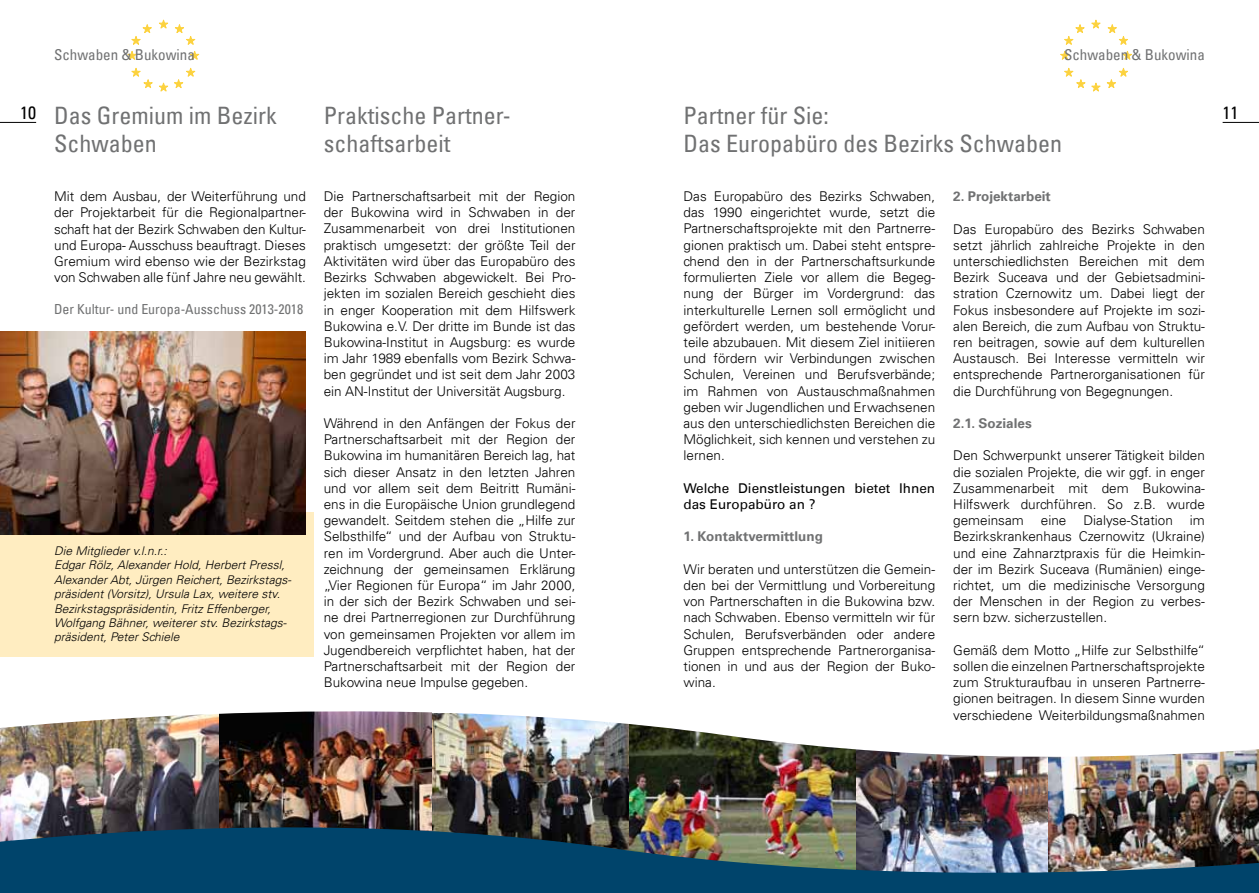
<style>
.page{position:relative;width:1259px;height:893px;background:#fff}
.page>*{position:absolute;margin:0;border:0;box-sizing:border-box;transform-origin:0 0}
.t1{font:condensed 24px/28.8px "Univers LT";color:#707172}
.t2{font:condensed 18px "Univers LT";color:#000}
.t3{font:condensed 15px "Univers LT";color:#707172}
.t4{font:condensed 13.8px "Univers LT";color:#707172}
.t5{font:300 13.5px/16.2px "Univers LT";color:#000;text-align:justify}
.t6{font:13.5px/16.2px "Univers LT";color:#000}
.t7{font:700 13.5px "Univers LT";color:#707172}
.t8{font:italic 300 12px/14.4px "Univers LT";color:#000}
</style>
<div class="page">
<svg style="left:1091px;top:83px;width:9px;height:8px"></svg>
<svg style="left:1091px;top:20px;width:9px;height:8px"></svg>
<svg style="left:1108px;top:25px;width:19px;height:20px"></svg>
<svg style="left:1107px;top:68px;width:20px;height:20px"></svg>
<svg style="left:1123px;top:51px;width:8px;height:8px"></svg>
<svg style="left:1064px;top:25px;width:20px;height:20px"></svg>
<svg style="left:1064px;top:68px;width:21px;height:20px"></svg>
<svg style="left:1060px;top:51px;width:9px;height:8px"></svg>
<svg style="left:159px;top:83px;width:9px;height:8px"></svg>
<svg style="left:159px;top:20px;width:9px;height:8px"></svg>
<svg style="left:132px;top:25px;width:20px;height:20px"></svg>
<svg style="left:132px;top:68px;width:20px;height:20px"></svg>
<svg style="left:128px;top:51px;width:8px;height:8px"></svg>
<svg style="left:175px;top:25px;width:20px;height:20px"></svg>
<svg style="left:174px;top:68px;width:21px;height:20px"></svg>
<svg style="left:190px;top:51px;width:9px;height:8px"></svg>
<hr style="left:0;top:122px;width:36px;height:1px;background:#000">
<hr style="left:1222px;top:122px;width:37px;height:1px;background:#000">
<img style="left:0;top:711px;width:1259px;height:79px">
<img style="left:0;top:790px;width:1259px;height:103px">
<div style="left:0;top:512px;width:314px;height:145px;background:#ffedc1"></div>
<img style="left:0;top:332px;width:306px;height:203px">
<p class="t3" style="left:54px;top:45px;width:142px">Schwaben &amp; Bukowina</p>
<p class="t3" style="left:1064px;top:45px;width:142px">Schwaben &amp; Bukowina</p>
<h1 class="t1" style="left:54px;top:100px;width:224px">Das Gremium im Bezirk<br>Schwaben</h1>
<h1 class="t1" style="left:683px;top:100px;width:380px">Partner für Sie:<br>Das Europabüro des Bezirks Schwaben</h1>
<h1 class="t1" style="left:324px;top:100px;width:189px">Praktische Partner&shy;schaftsarbeit</h1>
<h2 class="t2" style="left:20px;top:101px;width:17px">10</h2>
<h2 class="t2" style="left:1222px;top:101px;width:17px">11</h2>
<p class="t5" style="left:54px;top:188px;width:253px">Mit dem Ausbau, der Weiterführung und der Projektarbeit für die Regionalpartner&shy;schaft hat der Bezirk Schwaben den Kultur&shy;und Europa- Ausschuss beauftragt. Dieses Gremium wird ebenso wie der Bezirkstag von Schwaben alle fünf Jahre neu gewählt.</p>
<p class="t4" style="left:54px;top:300px;width:251px">Der Kultur- und Europa-Ausschuss 2013-2018</p>
<p class="t8" style="left:54px;top:544px;width:239px">Die Mitglieder v.l.n.r.:<br>Edgar Rölz, Alexander Hold, Herbert Pressl, Alexander Abt, Jürgen Reichert, Bezirkstags&shy;präsident (Vorsitz), Ursula Lax, weitere stv.<br>Bezirkstagspräsidentin, Fritz Effenberger, Wolfgang Bähner, weiterer stv. Bezirkstags&shy;präsident, Peter Schiele</p>
<p class="t5" style="left:324px;top:188px;width:253px">Die Partnerschaftsarbeit mit der Region der Bukowina wird in Schwaben in der Zusammenarbeit von drei Institutionen praktisch umgesetzt: der größte Teil der Aktivitäten wird über das Europabüro des Bezirks Schwaben abgewickelt. Bei Pro&shy;jekten im sozialen Bereich geschieht dies in enger Kooperation mit dem Hilfswerk Bukowina e.V. Der dritte im Bunde ist das Bukowina-Institut in Augsburg: es wurde im Jahr 1989 ebenfalls vom Bezirk Schwa&shy;ben gegründet und ist seit dem Jahr 2003 ein AN-Institut der Universität Augsburg.</p>
<p class="t5" style="left:324px;top:415px;width:253px">Während in den Anfängen der Fokus der Partnerschaftsarbeit mit der Region der Bukowina im humanitären Bereich lag, hat sich dieser Ansatz in den letzten Jahren und vor allem seit dem Beitritt Rumäni&shy;ens in die Europäische Union grundlegend gewandelt. Seitdem stehen die „Hilfe zur Selbsthilfe“ und der Aufbau von Struktu&shy;ren im Vordergrund. Aber auch die Unter&shy;zeichnung der gemeinsamen Erklärung „Vier Regionen für Europa“ im Jahr 2000, in der sich der Bezirk Schwaben und sei&shy;ne drei Partnerregionen zur Durchführung von gemeinsamen Projekten vor allem im Jugendbereich verpflichtet haben, hat der Partnerschaftsarbeit mit der Region der Bukowina neue Impulse gegeben.</p>
<p class="t5" style="left:683px;top:188px;width:253px">Das Europabüro des Bezirks Schwaben, das 1990 eingerichtet wurde, setzt die Partnerschaftsprojekte mit den Partnerre&shy;gionen praktisch um. Dabei steht entspre&shy;chend den in der Partnerschaftsurkunde formulierten Ziele vor allem die Begeg&shy;nung der Bürger im Vordergrund: das interkulturelle Lernen soll ermöglicht und gefördert werden, um bestehende Vorur&shy;teile abzubauen. Mit diesem Ziel initiieren und fördern wir Verbindungen zwischen Schulen, Vereinen und Berufsverbände; im Rahmen von Austauschmaßnahmen geben wir Jugendlichen und Erwachsenen aus den unterschiedlichsten Bereichen die Möglichkeit, sich kennen und verstehen zu lernen.</p>
<p class="t6" style="left:683px;top:480px;width:253px">Welche Dienstleistungen bietet Ihnen das Europabüro an ?</p>
<p class="t7" style="left:683px;top:529px;width:141px">1. Kontaktvermittlung</p>
<p class="t5" style="left:683px;top:561px;width:253px">Wir beraten und unterstützen die Gemein&shy;den bei der Vermittlung und Vorbereitung von Partnerschaften in die Bukowina bzw. nach Schwaben. Ebenso vermitteln wir für Schulen, Berufsverbänden oder andere Gruppen entsprechende Partnerorganisa&shy;tionen in und aus der Region der Buko&shy;wina.</p>
<p class="t7" style="left:953px;top:188px;width:99px">2. Projektarbeit</p>
<p class="t5" style="left:953px;top:221px;width:253px">Das Europabüro des Bezirks Schwaben setzt jährlich zahlreiche Projekte in den unterschiedlichsten Bereichen mit dem Bezirk Suceava und der Gebietsadmini&shy;stration Czernowitz um. Dabei liegt der Fokus insbesondere auf Projekte im sozi&shy;alen Bereich, die zum Aufbau von Struktu&shy;ren beitragen, sowie auf dem kulturellen Austausch. Bei Interesse vermitteln wir entsprechende Partnerorganisationen für die Durchführung von Begegnungen.</p>
<p class="t7" style="left:953px;top:415px;width:80px">2.1. Soziales</p>
<p class="t5" style="left:953px;top:447px;width:253px">Den Schwerpunkt unserer Tätigkeit bilden die sozialen Projekte, die wir ggf. in enger Zusammenarbeit mit dem Bukowina-Hilfswerk durchführen. So z.B. wurde gemeinsam</p>
<p class="t5" style="left:1041px;top:512px;width:27px">eine</p>
<p class="t5" style="left:1083px;top:512px;width:91px">Dialyse-Station</p>
<p class="t5" style="left:953px;top:512px;width:253px;text-indent:237px">im Bezirkskrankenhaus Czernowitz (Ukraine) und eine Zahnarztpraxis für die Heimkin&shy;der im Bezirk Suceava (Rumänien) einge&shy;richtet, um die medizinische Versorgung der Menschen in der Region zu verbes&shy;sern bzw. sicherzustellen.</p>
<p class="t5" style="left:953px;top:642px;width:253px">Gemäß dem Motto „Hilfe zur Selbsthilfe“ sollen die einzelnen Partnerschaftsprojekte zum Strukturaufbau in unseren Partnerre&shy;gionen beitragen. In diesem Sinne wurden verschiedene Weiterbildungsmaßnahmen</p>
</div>
